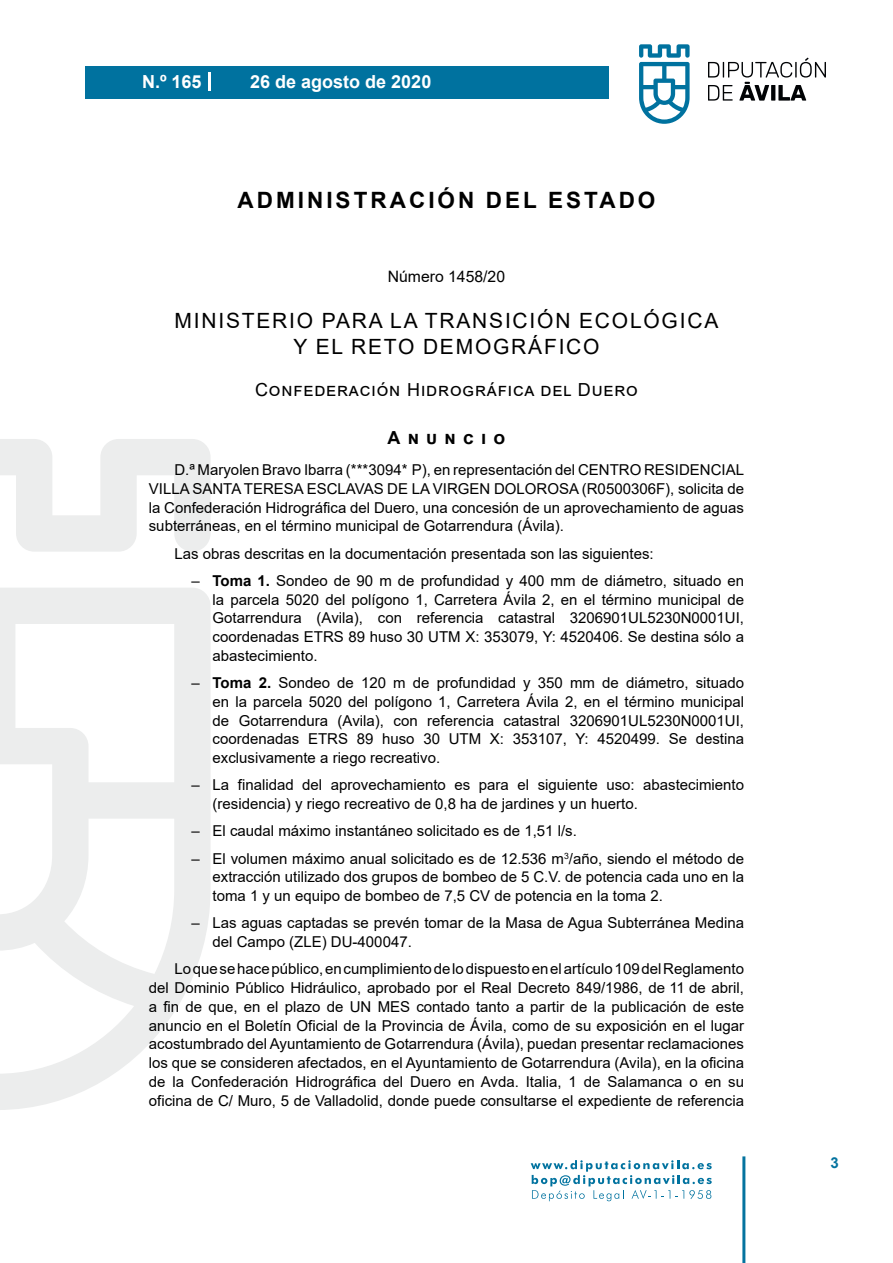
<style>
.page{position:relative;width:893px;height:1263px;background:#fff}
.page>*{position:absolute;margin:0;border:0;box-sizing:border-box;transform-origin:0 0}
.t1{font:700 22.5px "Arial";letter-spacing:.135em;color:#000}
.t2{font:21px/25.2px "Arial";letter-spacing:.085em;color:#000;text-align:center}
.t3{font:18px "Arial";letter-spacing:.05em;color:#000}
.t4{font:700 18px "Arial";color:#fff}
.t5{font:700 18px "Arial";letter-spacing:.4em;color:#000}
.t6{font:15.75px "Arial";color:#000}
.t7{font:15px/18.8px "Arial";color:#000;text-align:justify}
.t8{font:700 15px "Arial";color:#04739f}
.s1{font-weight:700}
</style>
<div class="page">
<svg style="left:531px;top:1160px;width:181px;height:41px"></svg>
<div style="left:85px;top:66px;width:523px;height:33px;background:#00729f"></div>
<svg style="left:639px;top:44px;width:51px;height:80px"></svg>
<svg style="left:708px;top:58px;width:118px;height:43px"></svg>
<hr style="left:742px;top:1156px;width:3px;height:107px;background:#04739f">
<svg style="left:208px;top:72px;width:2px;height:18px"></svg>
<svg style="left:0;top:439px;width:211px;height:671px"></svg>
<p class="t4" style="left:142px;top:69px;width:61px">N.º 165</p>
<p class="t4" style="left:250px;top:69px;width:183px">26 de agosto de 2020</p>
<h1 class="t1" style="left:237px;top:184px;width:419px">ADMINISTRACIÓN DEL ESTADO</h1>
<p class="t6" style="left:388px;top:266px;width:119px">Número 1458/20</p>
<h2 class="t2" style="left:175px;top:308px;width:545px">MINISTERIO PARA LA TRANSICIÓN ECOLÓGICA<br>Y EL RETO DEMOGRÁFICO</h2>
<p class="t3" style="left:255px;top:378px;width:384px">Confederación Hidrográfica del Duero</p>
<p class="t5" style="left:388px;top:425px;width:119px">Anuncio</p>
<p class="t7" style="left:149px;top:460px;width:597px;text-indent:26px">D.ª Maryolen Bravo Ibarra (***3094* P), en representación del CENTRO RESIDENCIAL VILLA SANTA TERESA ESCLAVAS DE LA VIRGEN DOLOROSA (R0500306F), solicita de la Confederación Hidrográfica del Duero, una concesión de un aprovechamiento de aguas subterráneas, en el término municipal de Gotarrendura (Ávila).</p>
<p class="t7" style="left:174px;top:544px;width:481px">Las obras descritas en la documentación presentada son las siguientes:</p>
<p class="t7" style="left:213px;top:571px;width:533px;text-indent:-21px">– <span class="s1">Toma 1.</span> Sondeo de 90 m de profundidad y 400 mm de diámetro, situado en la parcela 5020 del polígono 1, Carretera Ávila 2, en el término municipal de Gotarrendura (Avila), con referencia catastral 3206901UL5230N0001UI, coordenadas ETRS 89 huso 30 UTM X: 353079, Y: 4520406. Se destina sólo a abastecimiento.</p>
<p class="t7" style="left:213px;top:673px;width:533px;text-indent:-21px">– <span class="s1">Toma 2.</span> Sondeo de 120 m de profundidad y 350 mm de diámetro, situado en la parcela 5020 del polígono 1, Carretera Ávila 2, en el término municipal de Gotarrendura (Avila), con referencia catastral 3206901UL5230N0001UI, coordenadas ETRS 89 huso 30 UTM X: 353107, Y: 4520499. Se destina exclusivamente a riego recreativo.</p>
<p class="t7" style="left:213px;top:776px;width:533px;text-indent:-21px">– La finalidad del aprovechamiento es para el siguiente uso: abastecimiento (residencia) y riego recreativo de 0,8 ha de jardines y un huerto.</p>
<p class="t7" style="left:191px;top:822px;width:387px">– El caudal máximo instantáneo solicitado es de 1,51 l/s.</p>
<p class="t7" style="left:213px;top:849px;width:533px;text-indent:-21px">– El volumen máximo anual solicitado es de 12.536 m<sup>3</sup>/año, siendo el método de extracción utilizado dos grupos de bombeo de 5 C.V. de potencia cada uno en la toma 1 y un equipo de bombeo de 7,5 CV de potencia en la toma 2.</p>
<p class="t7" style="left:213px;top:914px;width:533px;text-indent:-21px">– Las aguas captadas se prevén tomar de la Masa de Agua Subterránea Medina del Campo (ZLE) DU-400047.</p>
<p class="t7" style="left:149px;top:960px;width:597px;text-indent:26px">Lo que se hace público, en cumplimiento de lo dispuesto en el artículo 109 del Reglamento del Dominio Público Hidráulico, aprobado por el Real Decreto 849/1986, de 11 de abril, a fin de que, en el plazo de UN MES contado tanto a partir de la publicación de este anuncio en el Boletín Oficial de la Provincia de Ávila, como de su exposición en el lugar acostumbrado del Ayuntamiento de Gotarrendura (Ávila), puedan presentar reclamaciones los que se consideren afectados, en el Ayuntamiento de Gotarrendura (Avila), en la oficina de la Confederación Hidrográfica del Duero en Avda. Italia, 1 de Salamanca o en su oficina de C/ Muro, 5 de Valladolid, donde puede consultarse el expediente de referencia</p>
<p class="t8" style="left:831px;top:1152px;width:10px">3</p>
</div>
